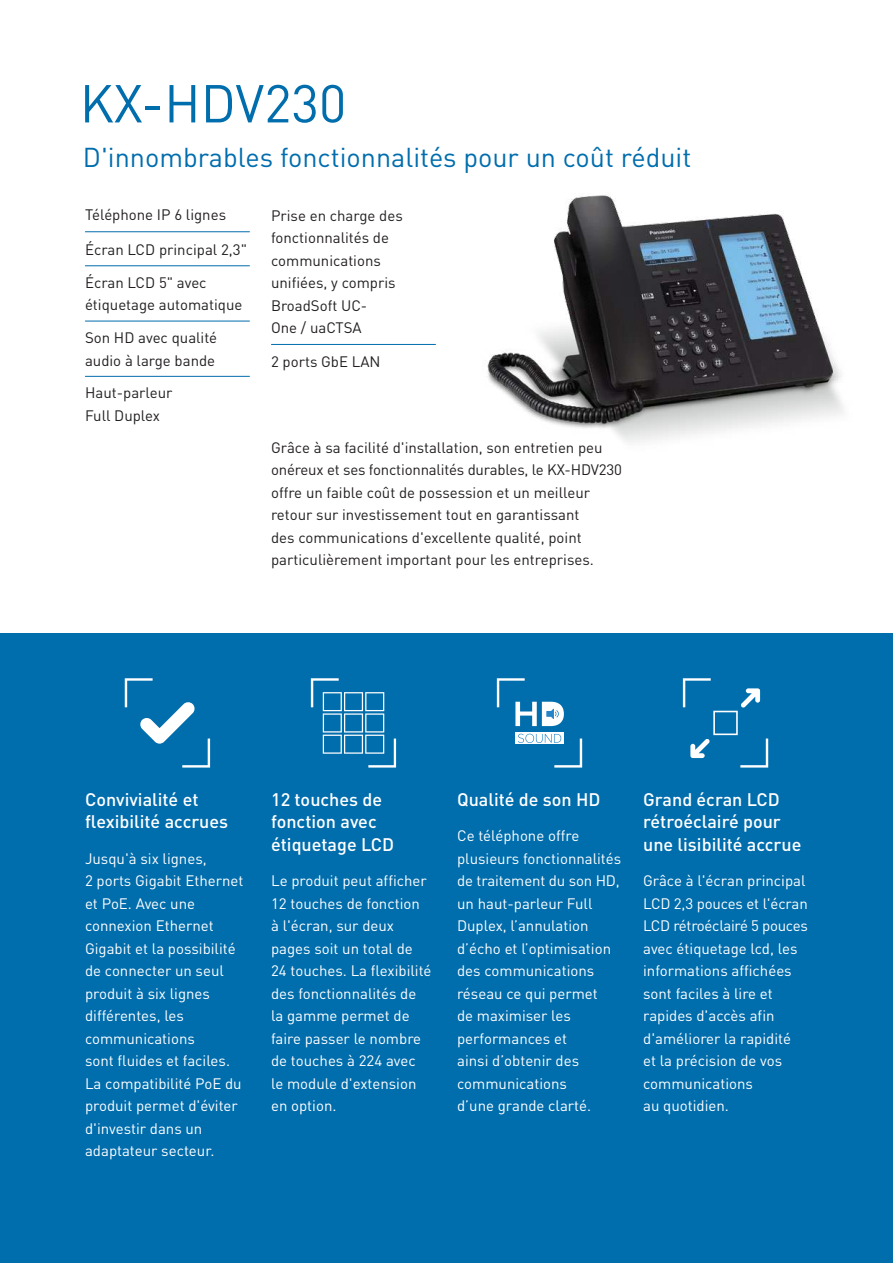
<style>
.page{position:relative;width:893px;height:1263px;background:#fff}
.page>*{position:absolute;margin:0;border:0;box-sizing:border-box;transform-origin:0 0}
.t1{font:52.5px "DIN Pro";color:#006dad}
.t2{font:27px "DIN Pro";color:#006dad}
.t3{font:500 18px/22.5px "DIN Pro";color:#fff}
.t4{font:15px/22.5px "DIN Pro";color:#fff}
.t5{font:15px/22.5px "DIN Pro";color:#231f20}
</style>
<div class="page">
<div style="left:0;top:634px;width:893px;height:629px;background:#006dad"></div>
<hr style="left:85px;top:231px;width:165px;height:1px;background:#006dad">
<hr style="left:85px;top:265px;width:165px;height:1px;background:#006dad">
<hr style="left:85px;top:321px;width:165px;height:1px;background:#006dad">
<hr style="left:85px;top:376px;width:165px;height:1px;background:#006dad">
<svg style="left:125px;top:678px;width:85px;height:89px"></svg>
<svg style="left:311px;top:678px;width:85px;height:89px"></svg>
<div style="left:515px;top:733px;width:49px;height:11px;background:#fff"></div>
<svg style="left:518px;top:734px;width:64px;height:33px"></svg>
<svg style="left:497px;top:678px;width:67px;height:48px"></svg>
<svg style="left:683px;top:678px;width:85px;height:89px"></svg>
<img style="left:487px;top:195px;width:356px;height:248px">
<hr style="left:271px;top:344px;width:165px;height:1px;background:#006dad">
<h1 class="t1" style="left:80px;top:62px;width:268px">KX-HDV230</h1>
<h2 class="t2" style="left:83px;top:136px;width:610px">D'innombrables fonctionnalités pour un coût réduit</h2>
<p class="t5" style="left:85px;top:202px;width:143px">Téléphone IP 6 lignes</p>
<p class="t5" style="left:85px;top:236px;width:163px">Écran LCD principal 2,3"</p>
<p class="t5" style="left:85px;top:270px;width:159px">Écran LCD 5" avec étiquetage automatique</p>
<p class="t5" style="left:85px;top:325px;width:134px">Son HD avec qualité audio à large bande</p>
<p class="t5" style="left:85px;top:380px;width:89px">Haut-parleur<br>Full Duplex</p>
<p class="t5" style="left:271px;top:202px;width:133px">Prise en charge des fonctionnalités de communications unifiées, y compris<br>BroadSoft UC-<br>One / uaCTSA</p>
<p class="t5" style="left:271px;top:349px;width:111px">2 ports GbE LAN</p>
<p class="t5" style="left:271px;top:435px;width:352px">Grâce à sa facilité d'installation, son entretien peu onéreux et ses fonctionnalités durables, le KX-HDV230 offre un faible coût de possession et un meilleur retour sur investissement tout en garantissant<br>des communications d'excellente qualité, point particulièrement important pour les entreprises.</p>
<p class="t3" style="left:85px;top:786px;width:145px">Convivialité et flexibilité accrues</p>
<p class="t4" style="left:85px;top:845px;width:160px">Jusqu'à six lignes,<br>2 ports Gigabit Ethernet et PoE. Avec une connexion Ethernet<br>Gigabit et la possibilité de connecter un seul produit à six lignes différentes, les communications<br>sont fluides et faciles.<br>La compatibilité PoE du produit permet d'éviter d'investir dans un adaptateur secteur.</p>
<p class="t3" style="left:271px;top:786px;width:124px">12 touches de fonction avec étiquetage LCD</p>
<p class="t4" style="left:271px;top:868px;width:162px">Le produit peut afficher<br>12 touches de fonction à l'écran, sur deux pages soit un total de<br>24 touches. La flexibilité des fonctionnalités de la gamme permet de faire passer le nombre de touches à 224 avec le module d'extension en option.</p>
<p class="t3" style="left:457px;top:786px;width:145px">Qualité de son HD</p>
<p class="t4" style="left:457px;top:823px;width:166px">Ce téléphone offre plusieurs fonctionnalités de traitement du son HD, un haut-parleur Full<br>Duplex, l’annulation d’écho et l’optimisation des communications réseau ce qui permet<br>de maximiser les performances et<br>ainsi d’obtenir des communications<br>d’une grande clarté.</p>
<p class="t3" style="left:643px;top:786px;width:160px">Grand écran LCD rétroéclairé pour une lisibilité accrue</p>
<p class="t4" style="left:643px;top:868px;width:166px">Grâce à l'écran principal<br>LCD 2,3 pouces et l'écran<br>LCD rétroéclairé 5 pouces avec étiquetage lcd, les informations affichées sont faciles à lire et rapides d'accès afin d'améliorer la rapidité<br>et la précision de vos communications<br>au quotidien.</p>
</div>
